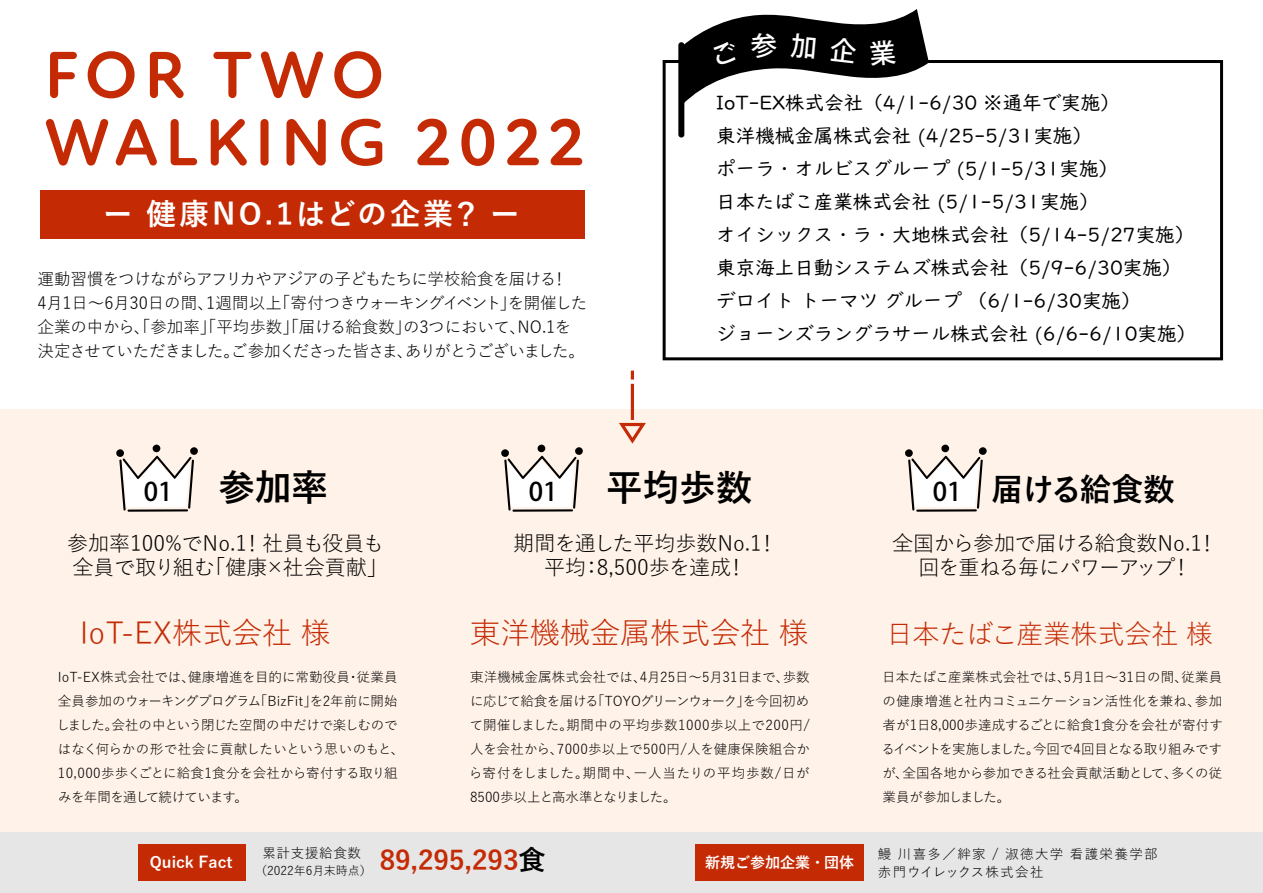
<style>
.page{position:relative;width:1263px;height:893px;background:#fff}
.page>*{position:absolute;margin:0;border:0;box-sizing:border-box;transform-origin:0 0}
.t1{font:700 67.5px/67.5px "New Atten Round";letter-spacing:.1em;color:#c42b05}
.t2{font:700 36.45px "Yu Gothic";color:#000}
.t3{font:700 31.65px "Yu Gothic";letter-spacing:-.04em;color:#000}
.t4{font:30px "Yu Gothic";color:#c42b05}
.t5{font:700 30px "Yu Gothic";letter-spacing:.095em;color:#fff}
.t6{font:27px "Yu Gothic";color:#c42b05}
.t7{font:700 27px "Yu Gothic";color:#c42b05}
.t8{font:500 25.5px "Koz Go Pr 6 N";color:#000}
.t9{font:21px/24px "Yu Gothic";color:#000}
.t10{font:21px/24px "Yu Gothic";letter-spacing:-.03em;color:#000;text-align:center}
.t11{font:19.5px/33px "UD Digi Kyokasho NP R";color:#000}
.t12{font:16.5px/24px "Yu Gothic";letter-spacing:-.035em;color:#000}
.t13{font:700 15.75px "Yu Gothic";color:#fff}
.t14{font:700 15px "Yu Gothic";color:#fff}
.t15{font:13.5px/24px "Yu Gothic";color:#000;text-align:justify}
.t16{font:13.5px/18px "Yu Gothic";letter-spacing:.1em;color:#000}
.t17{font:13.5px "Yu Gothic";letter-spacing:.05em;color:#000}
.t18{font:12px "Yu Gothic";color:#000}
.s1{font-family:"Koz Go Pr 6 N";font-weight:500;font-size:25.5px}
.s2{color:#000}
</style>
<div class="page">
<div style="left:0;top:832px;width:1263px;height:61px;background:#e6e6e6"></div>
<div style="left:138px;top:844px;width:108px;height:36px;background:#c42b05"></div>
<div style="left:695px;top:844px;width:169px;height:36px;background:#c42b05"></div>
<div style="left:40px;top:190px;width:545px;height:48px;background:#c42b05"></div>
<div style="left:0;top:409px;width:1263px;height:423px;background:#fff2e8"></div>
<hr style="left:128px;top:509px;width:60px;height:3px;background:#000">
<svg style="left:116px;top:444px;width:82px;height:67px"></svg>
<hr style="left:512px;top:509px;width:61px;height:3px;background:#000">
<svg style="left:501px;top:444px;width:82px;height:67px"></svg>
<hr style="left:916px;top:509px;width:61px;height:3px;background:#000">
<svg style="left:905px;top:444px;width:82px;height:67px"></svg>
<svg style="left:663px;top:60px;width:560px;height:300px"></svg>
<div style="left:678px;top:42px;width:6px;height:96px;background:#000;border-radius:3px"></div>
<hr style="left:631px;top:384px;width:3px;height:36px;background:#c42b05">
<svg style="left:631px;top:371px;width:3px;height:9px"></svg>
<svg style="left:619px;top:423px;width:27px;height:21px"></svg>
<svg style="left:681px;top:9px;width:248px;height:97px"></svg>
<h1 class="t1" style="left:44px;top:43px;width:541px">FOR TWO<br>WALKING 2022</h1>
<h3 class="t5" style="left:103px;top:197px;width:418px">ー 健康NO.1はどの企業？ ー</h3>
<p class="t12" style="left:38px;top:264px;width:551px">運動習慣をつけながらアフリカやアジアの子どもたちに学校給食を届ける！<br>4月1日～6月30日の間、1週間以上「寄付つきウォーキングイベント」を開催した企業の中から、「参加率」「平均歩数」「届ける給食数」の3つにおいて、NO.1を決定させていただきました。ご参加くださった皆さま、ありがとうございました。</p>
<p class="t11" style="left:716px;top:87px;width:481px">IoT-EX株式会社（4/1-6/30 ※通年で実施）<br>東洋機械金属株式会社 (4/25-5/31実施）<br>ポーラ・オルビスグループ (5/1-5/31実施）<br>日本たばこ産業株式会社 (5/1-5/31実施）<br>オイシックス・ラ・大地株式会社（5/14-5/27実施）東京海上日動システムズ株式会社（5/9-6/30実施）デロイト トーマツ グループ （6/1-6/30実施）<br>ジョーンズラングラサール株式会社 (6/6-6/10実施）</p>
<h3 class="t8" style="left:144px;top:478px;width:30px">01</h3>
<h2 class="t2" style="left:218px;top:467px;width:111px">参加率</h2>
<h3 class="t8" style="left:529px;top:478px;width:30px">01</h3>
<h2 class="t2" style="left:606px;top:467px;width:148px">平均歩数</h2>
<h3 class="t3" style="left:933px;top:472px;width:243px"><span class="s1">01</span> 届ける給食数</h3>
<h3 class="t9" style="left:67px;top:529px;width:322px">参加率100%でNo.1！社員も役員も全員で取り組む「健康×社会貢献」</h3>
<h3 class="t9" style="left:513px;top:529px;width:266px;text-align:center">期間を通した平均歩数No.1！平均：8,500歩を達成！</h3>
<h3 class="t10" style="left:892px;top:529px;width:327px">全国から参加で届ける給食数No.1！回を重ねる毎にパワーアップ！</h3>
<h3 class="t4" style="left:470px;top:605px;width:340px">東洋機械金属株式会社 様</h3>
<h3 class="t4" style="left:80px;top:605px;width:252px">IoT-EX株式会社 様</h3>
<p class="t15" style="left:57px;top:663px;width:349px;text-align:left">IoT-EX株式会社では、健康増進を目的に常勤役員・従業員全員参加のウォーキングプログラム「BizFit」を2年前に開始しました。会社の中という閉じた空間の中だけで楽しむのではなく何らかの形で社会に貢献したいという思いのもと、<br>10,000歩歩くごとに給食1食分を会社から寄付する取り組みを年間を通して続けています。</p>
<p class="t15" style="left:469px;top:663px;width:343px">東洋機械金属株式会社では、4月25日～5月31日まで、歩数に応じて給食を届ける「TOYOグリーンウォーク」を今回初めて開催しました。期間中の平均歩数1000歩以上で200円/人を会社から、7000歩以上で500円/人を健康保険組合から寄付をしました。期間中、一人当たりの平均歩数/日が8500歩以上と高水準となりました。</p>
<p class="t15" style="left:881px;top:663px;width:343px">日本たばこ産業株式会社では、5月1日～31日の間、従業員の健康増進と社内コミュニケーション活性化を兼ね、参加者が1日8,000歩達成するごとに給食1食分を会社が寄付するイベントを実施しました。今回で4回目となる取り組みですが、全国各地から参加できる社会貢献活動として、多くの従業員が参加しました。</p>
<h3 class="t6" style="left:886px;top:609px;width:328px">日本たばこ産業株式会社 様</h3>
<p class="t13" style="left:150px;top:853px;width:84px">Quick Fact</p>
<p class="t17" style="left:262px;top:841px;width:100px">累計支援給食数</p>
<p class="t18" style="left:255px;top:859px;width:118px">（2022年6月末時点）</p>
<h3 class="t7" style="left:380px;top:845px;width:167px">89,295,293<span class="s2">食</span></h3>
<p class="t14" style="left:705px;top:854px;width:151px">新規ご参加企業・団体</p>
<p class="t16" style="left:878px;top:843px;width:281px">鰻 川喜多／絆家 / 淑徳大学 看護栄養学部赤門ウイレックス株式会社</p>
</div>
